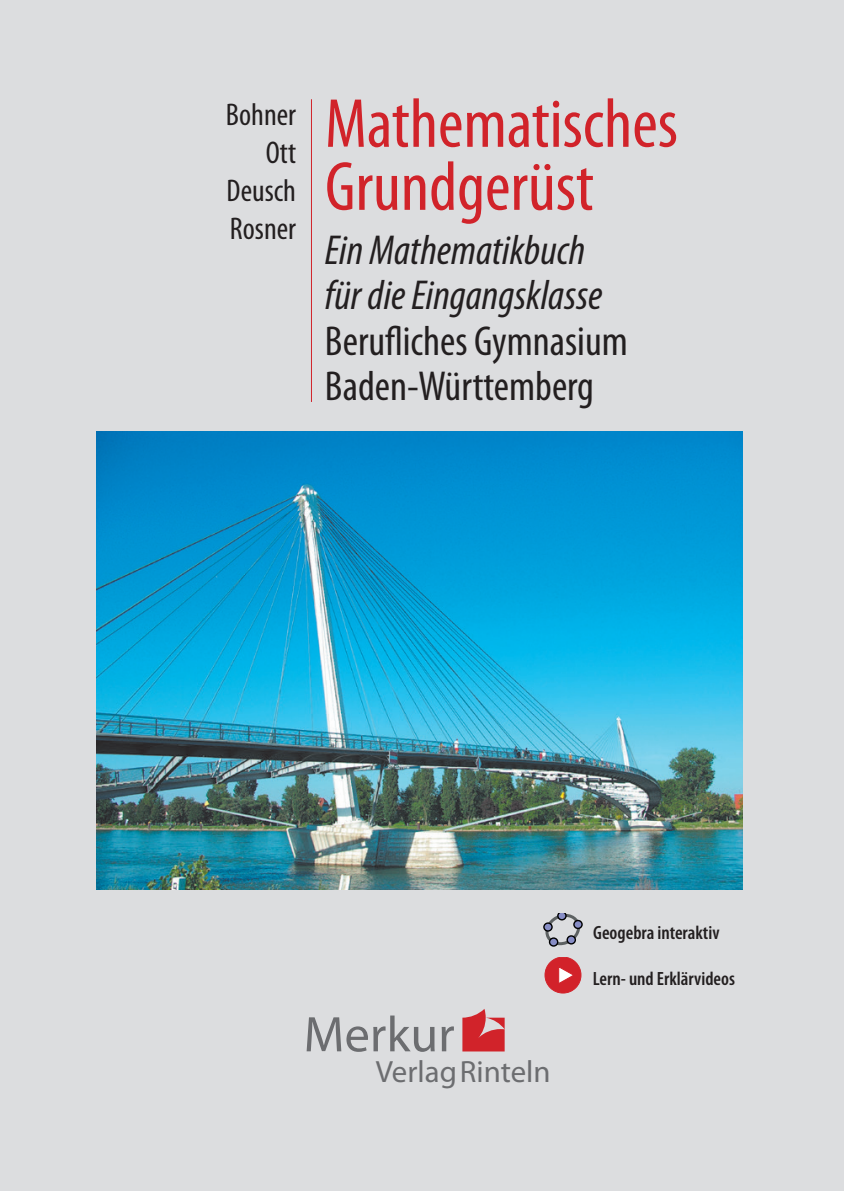
<style>
.page{position:relative;width:844px;height:1191px;background:#fff}
.page>*{position:absolute;margin:0;border:0;box-sizing:border-box;transform-origin:0 0}
.t1{font:condensed 70px/63px "Myriad Pro";color:#d1232a}
.t2{font:50.4px "Myriad Pro";letter-spacing:.005em;color:#6c6d70}
.t3{font:italic condensed 42px/45.5px "Myriad Pro";color:#231f20}
.t4{font:condensed 42px "Myriad Pro";color:#231f20}
.t5{font:condensed 31.5px "Myriad Pro";color:#231f20}
.t6{font:30.8px "Myriad Pro";color:#6c6d70}
.Fließtext{font:600 condensed 19.25px "Myriad Pro";color:#231f20}
</style>
<div class="page">
<div style="left:0;top:0;width:843px;height:1191px;background:#dcdddf"></div>
<hr style="left:311px;top:99px;width:1px;height:303px;background:#d1232a">
<img style="left:97px;top:432px;width:645px;height:457px">
<svg style="left:462px;top:1009px;width:42px;height:42px"></svg>
<svg style="left:544px;top:957px;width:37px;height:36px"></svg>
<div style="left:573px;top:919px;width:9px;height:10px;border:1px solid #000001;border-radius:50%"></div>
<div style="left:543px;top:922px;width:9px;height:9px;border:1px solid #000001;border-radius:50%"></div>
<svg style="left:545px;top:913px;width:36px;height:33px"></svg>
<p class="t5" style="left:226px;top:98px;width:72px">Bohner</p>
<p class="t5" style="left:265px;top:136px;width:32px">Ott</p>
<p class="t5" style="left:226px;top:173px;width:71px">Deusch</p>
<p class="t5" style="left:230px;top:211px;width:68px">Rosner</p>
<p class="t1" style="left:325px;top:94px;width:354px">Mathematisches<br>Grundgerüst</p>
<p class="t3" style="left:325px;top:228px;width:279px">Ein Mathematikbuch für die Eingangsklasse</p>
<p class="t4" style="left:325px;top:318px;width:304px">Berufliches Gymnasium</p>
<p class="t4" style="left:325px;top:364px;width:270px">Baden-Württemberg</p>
<p class="t2" style="left:303px;top:1003px;width:152px">Merkur</p>
<p class="t6" style="left:375px;top:1052px;width:176px">VerlagRinteln</p>
<p class="Fließtext" style="left:593px;top:921px;width:128px">Geogebra interaktiv</p>
<p class="Fließtext" style="left:592px;top:967px;width:144px">Lern- und Erklärvideos</p>
</div>
